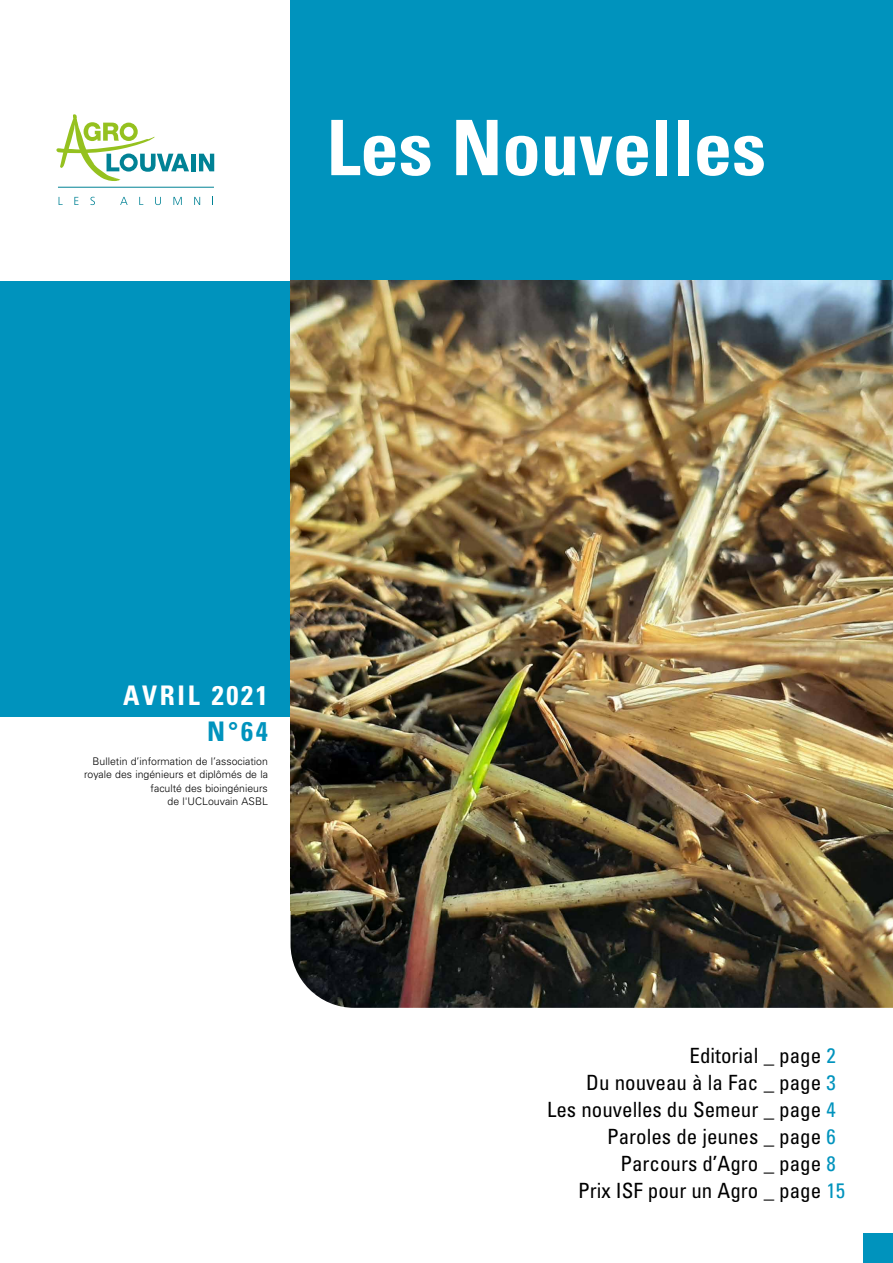
<style>
.page{position:relative;width:893px;height:1263px;background:#fff}
.page>*{position:absolute;margin:0;border:0;box-sizing:border-box;transform-origin:0 0}
.t1{font:700 condensed 76.5px "Univers";color:#fff}
.t2{font:700 condensed 27px "Univers";letter-spacing:.1em;color:#fff}
.t3{font:700 condensed 27px "Univers";color:#0093bd}
.t4{font:condensed 21px "Univers";color:#000}
.t5{font:300 10.5px/13.5px "Univers";color:#000;text-align:right}
.s1{color:#0093bd}
</style>
<div class="page">
<div style="left:863px;top:1233px;width:30px;height:30px;background:#0093bd"></div>
<div style="left:291px;top:0;width:602px;height:332px;background:#0093bd"></div>
<div style="left:0;top:281px;width:606px;height:436px;background:#0093bd"></div>
<hr style="left:58px;top:187px;width:156px;height:1px;background:#008295">
<svg style="left:74px;top:197px;width:4px;height:8px"></svg>
<svg style="left:90px;top:197px;width:5px;height:8px"></svg>
<svg style="left:120px;top:197px;width:8px;height:8px"></svg>
<svg style="left:139px;top:197px;width:4px;height:8px"></svg>
<svg style="left:155px;top:197px;width:6px;height:8px"></svg>
<svg style="left:173px;top:197px;width:9px;height:8px"></svg>
<svg style="left:194px;top:197px;width:6px;height:8px"></svg>
<div style="left:191px;top:154px;width:5px;height:17px;background:#008295"></div>
<svg style="left:199px;top:154px;width:15px;height:17px"></svg>
<svg style="left:56px;top:114px;width:133px;height:67px"></svg>
<img style="left:291px;top:911px;width:602px;height:97px">
<img style="left:291px;top:281px;width:602px;height:630px">
<h1 class="t1" style="left:326px;top:101px;width:441px">Les Nouvelles</h1>
<p class="t2" style="left:123px;top:679px;width:146px">AVRIL 2021</p>
<p class="t3" style="left:207px;top:715px;width:62px">N°64</p>
<p class="t5" style="left:84px;top:754px;width:185px">Bulletin d’information de l’association royale des ingénieurs et diplômés de la faculté des bioingénieurs<br>de l'UCLouvain ASBL</p>
<p class="t4" style="left:690px;top:1043px;width:148px">Editorial _ page <span class="s1">2</span></p>
<p class="t4" style="left:586px;top:1070px;width:251px">Du nouveau à la Fac _ page <span class="s1">3</span></p>
<p class="t4" style="left:547px;top:1097px;width:290px">Les nouvelles du Semeur _ page <span class="s1">4</span></p>
<p class="t4" style="left:607px;top:1124px;width:230px">Paroles de jeunes _ page <span class="s1">6</span></p>
<p class="t4" style="left:620px;top:1151px;width:217px">Parcours d’Agro _ page <span class="s1">8</span></p>
<p class="t4" style="left:578px;top:1178px;width:268px">Prix ISF pour un Agro _ page <span class="s1">15</span></p>
</div>
